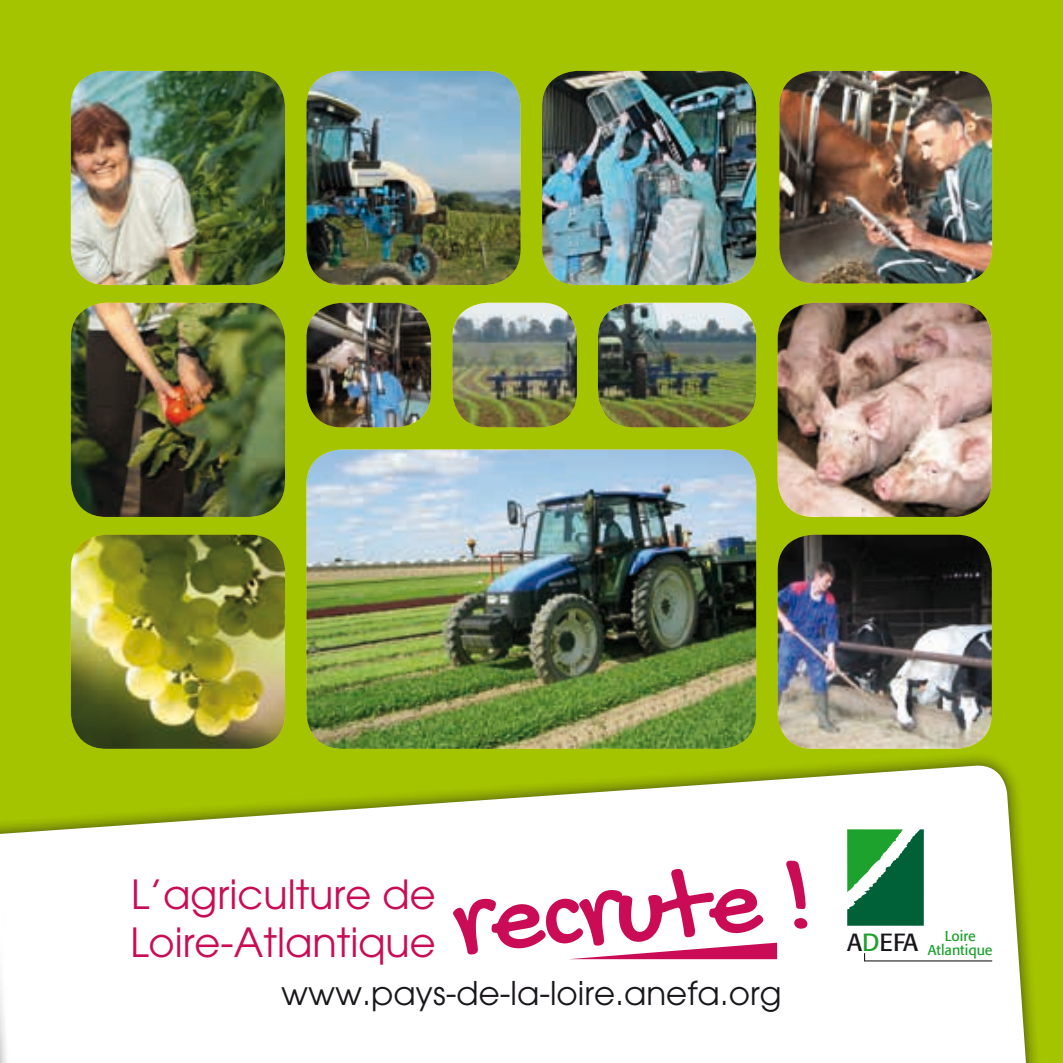
<style>
.page{position:relative;width:1063px;height:1063px;background:#a5c400}
.page>*{position:absolute;margin:0;border:0;box-sizing:border-box;transform-origin:0 0}
.t1{font:104.5px "Gochi Hand";color:#c90c55}
.t2{font:40px/48px "Avant Garde";color:#c90c55}
.t3{font:32.5px "Avant Garde";color:#1a171c}
.t4{font:14.25px/14.2px "Formata";color:#1ea22e}
.s1{font-size:24.75px;color:#1a171c}
.s2{font-size:24.75px}
</style>
<div class="page">
<svg style="left:19px;top:764px;width:1018px;height:299px;background:#f1f5db"></svg>
<div style="left:0;top:0;width:19px;height:1063px;background:#1a171c;opacity:.75"></div>
<svg style="left:0;top:0;width:7px;height:1063px"></svg>
<svg style="left:569px;top:943px;width:208px;height:16px;background:#e384a9"></svg>
<img style="left:306px;top:71px;width:215px;height:214px">
<img style="left:71px;top:71px;width:214px;height:214px">
<img style="left:71px;top:303px;width:214px;height:214px">
<img style="left:542px;top:71px;width:214px;height:214px">
<img style="left:779px;top:71px;width:213px;height:213px">
<img style="left:598px;top:303px;width:158px;height:124px">
<img style="left:306px;top:303px;width:125px;height:124px">
<img style="left:452px;top:303px;width:125px;height:124px">
<img style="left:778px;top:303px;width:214px;height:214px">
<img style="left:778px;top:535px;width:214px;height:214px">
<img style="left:306px;top:449px;width:450px;height:300px">
<svg style="left:864px;top:953px;width:128px;height:8px"></svg>
<svg style="left:847px;top:829px;width:77px;height:97px;background:#348d59"></svg>
<img style="left:71px;top:535px;width:214px;height:214px">
<p class="t2" style="left:130px;top:870px;width:307px">L’agriculture de<br>Loire-Atlantique</p>
<h1 class="t1" style="left:449px;top:868px;width:362px;rotate:-4deg">recrute !</h1>
<p class="t3" style="left:281px;top:974px;width:502px">www.pays-de-la-loire.anefa.org</p>
<p class="t4" style="left:928px;top:929px;width:66px;text-indent:-81px"><span class="s1">A</span><span class="s2">D</span><span class="s1">EFA</span> Loire<br>Atlantique</p>
</div>
